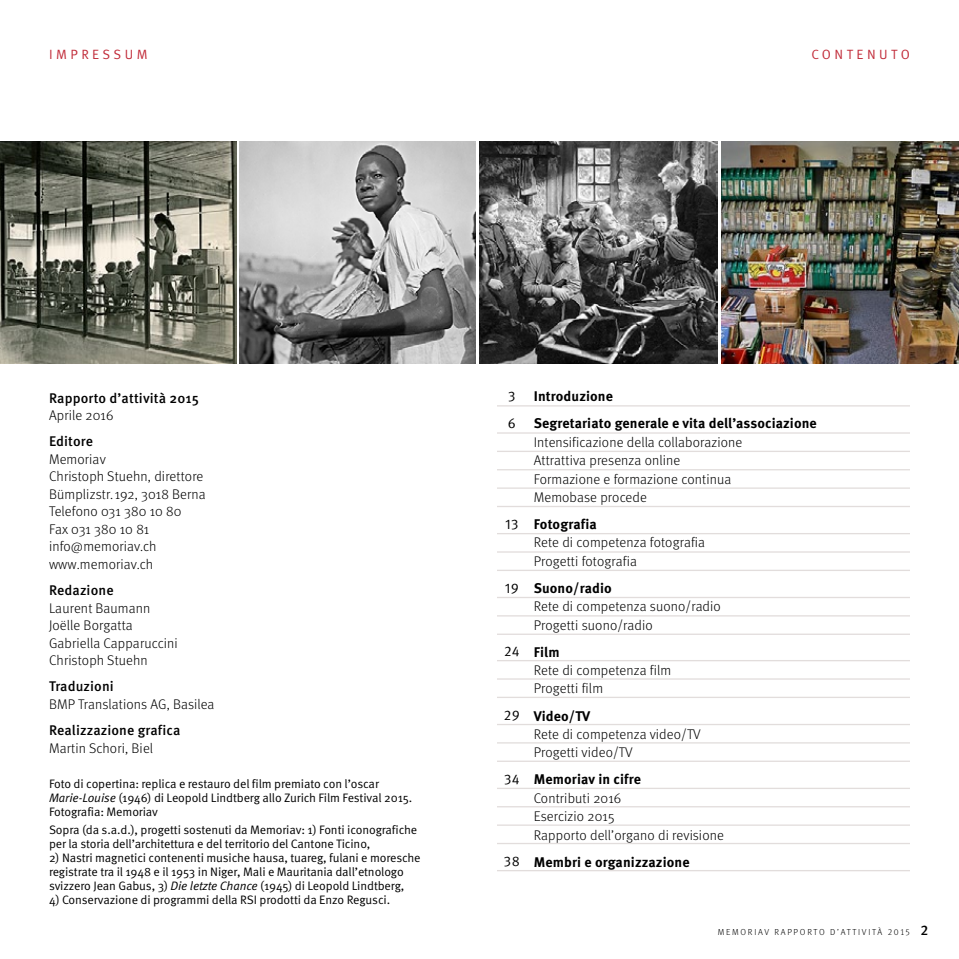
<style>
.page{position:relative;width:959px;height:959px;background:#fff}
.page>*{position:absolute;margin:0;border:0;box-sizing:border-box;transform-origin:0 0}
.t1{font:300 14px/17.5px "Meta";letter-spacing:.01em;color:#000}
.t2{font:700 14px/27.1px "Meta Pro";letter-spacing:.01em;color:#000}
.t3{font:500 14px "Meta Pro";letter-spacing:.01em;color:#000}
.t4{font:14px/27.1px "Meta Pro";color:#000}
.t5{font:13.47px "Meta Pro";letter-spacing:.26em;color:#c12b39}
.t6{font:12.25px/14px "Meta Pro";letter-spacing:-.01em;color:#000}
.t7{font:8.75px "Meta Light LF";letter-spacing:.2em;color:#000}
.s1{font-style:italic}
.s2{font-family:"Meta Pro";font-weight:500;font-size:14px}
</style>
<div class="page">
<hr style="left:497px;top:405px;width:413px;height:2px;background:#e2dddc">
<hr style="left:497px;top:432px;width:413px;height:2px;background:#e2dddc">
<hr style="left:497px;top:451px;width:413px;height:1px;background:#e2dddc">
<hr style="left:497px;top:469px;width:413px;height:1px;background:#e2dddc">
<hr style="left:497px;top:487px;width:413px;height:2px;background:#e2dddc">
<hr style="left:497px;top:506px;width:413px;height:1px;background:#e2dddc">
<hr style="left:497px;top:533px;width:413px;height:1px;background:#e2dddc">
<hr style="left:497px;top:551px;width:413px;height:2px;background:#e2dddc">
<hr style="left:497px;top:570px;width:413px;height:1px;background:#e2dddc">
<hr style="left:497px;top:597px;width:413px;height:1px;background:#e2dddc">
<hr style="left:497px;top:615px;width:413px;height:2px;background:#e2dddc">
<hr style="left:497px;top:634px;width:413px;height:1px;background:#e2dddc">
<hr style="left:497px;top:660px;width:413px;height:1px;background:#e2dddc">
<hr style="left:497px;top:678px;width:413px;height:2px;background:#e2dddc">
<hr style="left:497px;top:697px;width:413px;height:1px;background:#e2dddc">
<hr style="left:497px;top:724px;width:413px;height:1px;background:#e2dddc">
<hr style="left:497px;top:742px;width:413px;height:2px;background:#e2dddc">
<hr style="left:497px;top:761px;width:413px;height:1px;background:#e2dddc">
<hr style="left:497px;top:788px;width:413px;height:1px;background:#e2dddc">
<hr style="left:497px;top:806px;width:413px;height:1px;background:#e2dddc">
<hr style="left:497px;top:824px;width:413px;height:2px;background:#e2dddc">
<hr style="left:497px;top:843px;width:413px;height:1px;background:#e2dddc">
<hr style="left:497px;top:870px;width:413px;height:1px;background:#e2dddc">
<img style="left:721px;top:142px;width:238px;height:222px">
<img style="left:0;top:142px;width:236px;height:222px">
<img style="left:240px;top:142px;width:236px;height:222px">
<img style="left:480px;top:142px;width:238px;height:222px">
<p class="t5" style="left:49px;top:46px;width:100px">I MPRE SSUM</p>
<p class="t5" style="left:811px;top:46px;width:98px">CO NTE NUTO</p>
<p class="t3" style="left:49px;top:389px;width:152px">Rapporto d’attività 2015</p>
<p class="t1" style="left:49px;top:406px;width:66px">Aprile 2016</p>
<p class="t3" style="left:49px;top:433px;width:46px">Editore</p>
<p class="t1" style="left:49px;top:450px;width:158px">Memoriav<br>Christoph Stuehn, direttore<br>Bümplizstr.192, 3018 Berna<br>Telefono 031 380 10 80<br>Fax 031 380 10 81 info@memoriav.ch www.memoriav.ch</p>
<p class="t3" style="left:49px;top:581px;width:66px">Redazione</p>
<p class="t1" style="left:49px;top:599px;width:130px">Laurent Baumann<br>Joëlle Borgatta<br>Gabriella Capparuccini<br>Christoph Stuehn</p>
<p class="t3" style="left:49px;top:678px;width:66px">-Traduzioni</p>
<p class="t1" style="left:49px;top:695px;width:167px">BMP Translations AG, Basilea</p>
<p class="t3" style="left:49px;top:721px;width:133px">Realizzazione grafica</p>
<p class="t1" style="left:49px;top:739px;width:106px">Martin Schori, Biel</p>
<p class="t6" style="left:49px;top:777px;width:365px">Foto di copertina: replica e restauro del film premiato con l’oscar<br><span class="s1">Marie-Louise</span> (1946) di Leopold Lindtberg allo Zurich Film Festival 2015.<br>Fotografia: Memoriav</p>
<p class="t6" style="left:49px;top:823px;width:370px">Sopra (da s.a.d.), progetti sostenuti da Memoriav: 1) Fonti iconografiche per la storia dell’architettura e del territorio del Cantone Ticino,</p>
<p class="t6" style="left:49px;top:851px;width:373px">2) Nastri magnetici contenenti musiche hausa, tuareg, fulani e moresche registrate tra il 1948 e il 1953 in Niger, Mali e Mauritania dall’etnologo svizzero Jean Gabus, 3) <span class="s1">Die letzte Chance</span> (1945) di Leopold Lindtberg,</p>
<p class="t6" style="left:49px;top:893px;width:343px">4) Conservazione di programmi della RSI prodotti da Enzo Regusci.</p>
<p class="t4" style="left:508px;top:383px;width:10px">3<br>6</p>
<p class="t4" style="left:505px;top:511px;width:15px">13</p>
<p class="t4" style="left:505px;top:575px;width:15px">19</p>
<p class="t4" style="left:504px;top:638px;width:17px">24</p>
<p class="t4" style="left:504px;top:702px;width:17px">29</p>
<p class="t4" style="left:504px;top:766px;width:17px">34</p>
<p class="t4" style="left:504px;top:848px;width:17px">38</p>
<p class="t2" style="left:534px;top:383px;width:285px">Introduzione<br>Segretariato generale e vita dell’associazione</p>
<p class="t1" style="left:534px;top:433px;width:210px;line-height:18.4px">Intensificazione della collaborazione<br>Attrattiva presenza online<br>Formazione e formazione continua<br>Memobase procede</p>
<p class="t2" style="left:534px;top:511px;width:65px">Fotografia</p>
<p class="t1" style="left:534px;top:533px;width:173px;line-height:18.4px">Rete di competenza fotografia<br>Progetti fotografia</p>
<p class="t2" style="left:534px;top:575px;width:79px">Suono/radio</p>
<p class="t1" style="left:534px;top:597px;width:189px;line-height:18.4px">Rete di competenza suono/radio<br>Progetti suono/radio</p>
<p class="t2" style="left:534px;top:639px;width:27px">Film</p>
<p class="t1" style="left:534px;top:661px;width:139px;line-height:18.4px">Rete di competenza film<br>Progetti film</p>
<p class="t2" style="left:534px;top:703px;width:58px">Video/TV</p>
<p class="t1" style="left:534px;top:725px;width:169px;line-height:18.4px">Rete di competenza video/TV<br>Progetti video/TV</p>
<p class="t2" style="left:534px;top:766px;width:109px">Memoriav in cifre</p>
<p class="t1" style="left:534px;top:789px;width:192px;line-height:18.4px">Contributi 2016<br>Esercizio 2015<br>Rapporto dell’organo di revisione</p>
<p class="t2" style="left:534px;top:849px;width:157px">Membri e organizzazione</p>
<p class="t7" style="left:718px;top:926px;width:212px">MEM ORIAV R APPORTO D’ATTIVITÀ 2015 <span class="s2">2</span></p>
</div>
